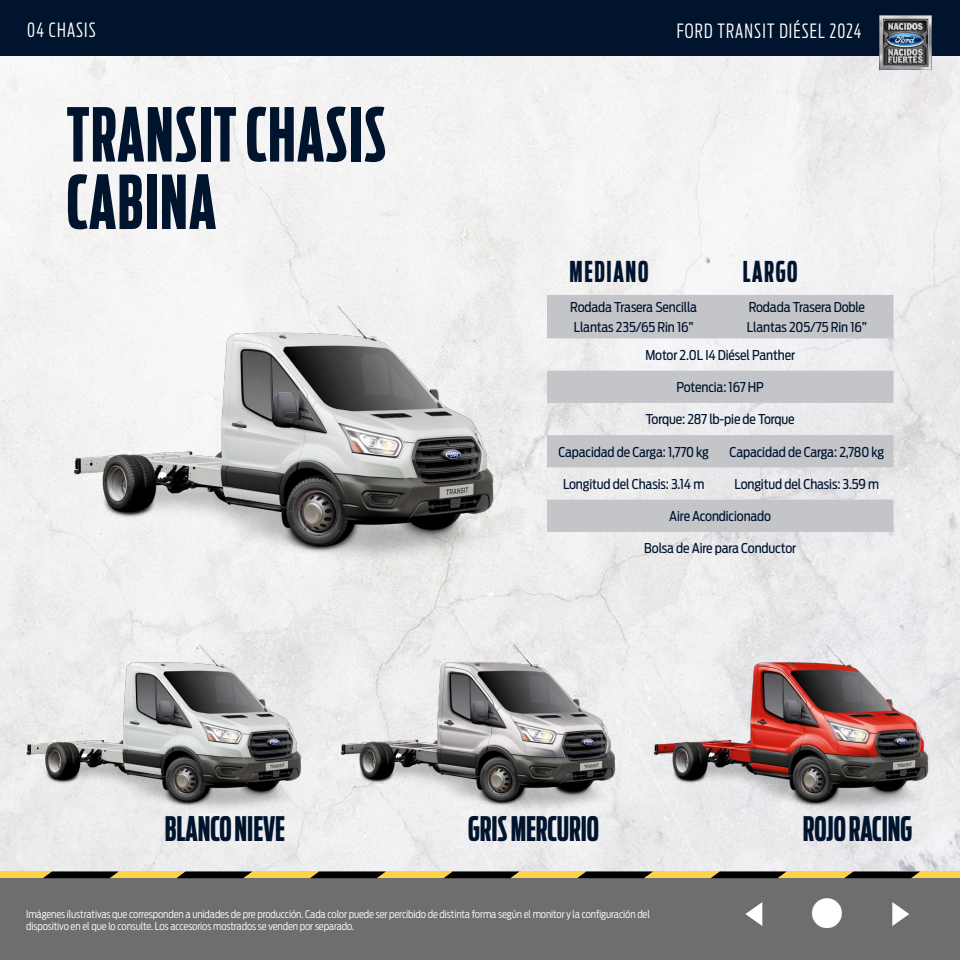
<style>
.page{position:relative;width:960px;height:960px;background:#fff}
.page>*{position:absolute;margin:0;border:0;box-sizing:border-box;transform-origin:0 0}
.t1{font:700 73.5px/67.5px "Ford Antenna Comp";letter-spacing:.02em;color:#00142e}
.t2{font:38.25px "Webdings";color:#fff;scale:1.42 1}
.t3{font:700 33.53px "Ford Antenna Comp";color:#00142e}
.t4{font:700 28.5px "Ford Antenna Comp";letter-spacing:.06em;color:#00142e}
.t5{font:300 19.5px "Ford Antenna Extra Cond";letter-spacing:.06em;color:#fff}
.t6{font:13.5px/19.5px "Ford Antenna Cond";letter-spacing:-.01em;color:#00142e}
.t7{font:300 10.5px/12.6px "Ford Antenna Cond";letter-spacing:-.01em;color:#fff}
</style>
<div class="page">
<img style="left:0;top:56px;width:960px;height:814px">
<div style="left:0;top:878px;width:960px;height:82px;background:#6e6e6e"></div>
<div style="left:0;top:0;width:960px;height:56px;background:#00142e"></div>
<img style="left:880px;top:15px;width:52px;height:55px">
<div style="left:0;top:872px;width:960px;height:6px;background:#fdd14a"></div>
<svg style="left:844px;top:872px;width:76px;height:6px"></svg>
<svg style="left:711px;top:872px;width:75px;height:6px"></svg>
<svg style="left:577px;top:872px;width:75px;height:6px"></svg>
<svg style="left:444px;top:872px;width:75px;height:6px"></svg>
<svg style="left:310px;top:872px;width:75px;height:6px"></svg>
<svg style="left:177px;top:872px;width:75px;height:6px"></svg>
<svg style="left:43px;top:872px;width:75px;height:6px"></svg>
<img style="left:15px;top:262px;width:543px;height:332px">
<svg style="left:547px;top:295px;width:347px;height:237px;background:#d4d4d7"></svg>
<img style="left:4px;top:613px;width:300px;height:211px">
<img style="left:304px;top:613px;width:356px;height:211px">
<img style="left:616px;top:613px;width:344px;height:205px">
<h3 class="t5" style="left:27px;top:14px;width:70px">04 CHASIS</h3>
<h3 class="t5" style="left:677px;top:15px;width:186px">FORD TRANSIT DIÉSEL 2024</h3>
<h1 class="t1" style="left:67px;top:93px;width:321px">TRANSIT CHASIS<br>CABINA</h1>
<h3 class="t4" style="left:570px;top:247px;width:80px">MEDIANO</h3>
<h3 class="t4" style="left:743px;top:247px;width:56px">LARGO</h3>
<p class="t6" style="left:570px;top:296px;width:128px">Rodada Trasera Sencilla<br>Llantas 235/65 Rin 16”</p>
<p class="t6" style="left:747px;top:296px;width:122px">Rodada Trasera Doble<br>Llantas 205/75 Rin 16”</p>
<p class="t6" style="left:645px;top:344px;width:151px">Motor 2.0L I4 Diésel Panther</p>
<p class="t6" style="left:677px;top:376px;width:89px">Potencia: 167 HP</p>
<p class="t6" style="left:646px;top:408px;width:151px">Torque: 287 lb-pie de Torque</p>
<p class="t6" style="left:558px;top:440px;width:152px">Capacidad de Carga: 1,770 kg</p>
<p class="t6" style="left:730px;top:440px;width:156px">Capacidad de Carga: 2,780 kg</p>
<p class="t6" style="left:563px;top:473px;width:143px">Longitud del Chasis: 3.14 m</p>
<p class="t6" style="left:735px;top:473px;width:146px">Longitud del Chasis: 3.59 m</p>
<p class="t6" style="left:669px;top:505px;width:103px">Aire Acondicionado</p>
<p class="t6" style="left:644px;top:537px;width:153px">Bolsa de Aire para Conductor</p>
<h3 class="t3" style="left:165px;top:800px;width:122px">BLANCO NIEVE</h3>
<h3 class="t3" style="left:468px;top:800px;width:132px">GRIS MERCURIO</h3>
<h3 class="t3" style="left:803px;top:800px;width:111px">ROJO RACING</h3>
<p class="t7" style="left:26px;top:906px;width:625px">Imágenes ilustrativas que corresponden a unidades de pre producción. Cada color puede ser percibido de distinta forma según el monitor y la configuración del dispositivo en el que lo consulte. Los accesorios mostrados se venden por separado.</p>
<h2 class="t2" style="left:732px;top:895px;width:138px">✓■ ✔</h2>
</div>
